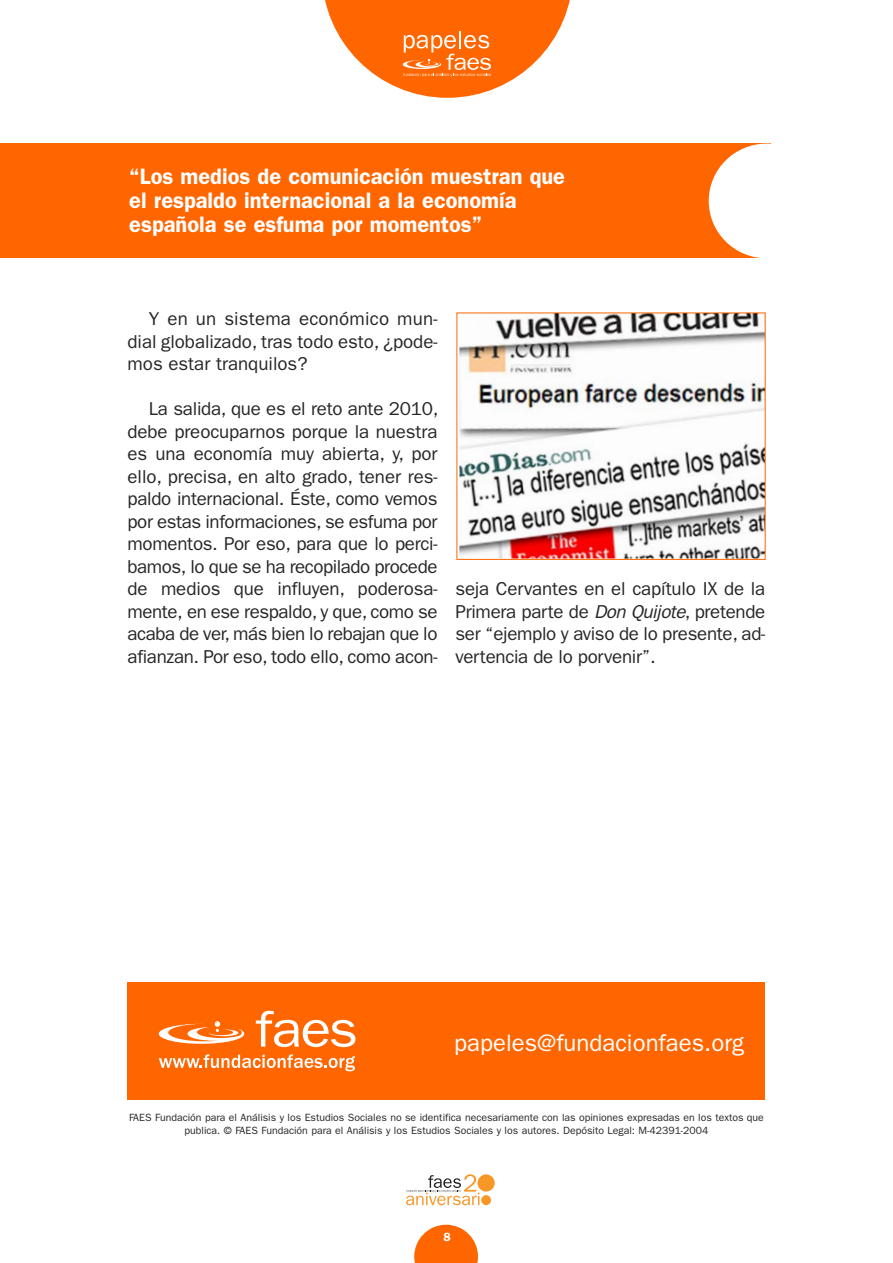
<style>
.page{position:relative;width:893px;height:1263px;background:#fff}
.page>*{position:absolute;margin:0;border:0;box-sizing:border-box;transform-origin:0 0}
.t1{font:24px "Franklin Gothic";color:#fff}
.t2{font:600 22.5px/24px "Franklin Gothic";color:#fff}
.t3{font:18.75px/22.5px "Franklin Gothic";letter-spacing:-.015em;color:#272627;text-align:justify}
.t4{font:600 12px "Franklin Gothic";color:#fff}
.t5{font:10.5px/13.5px "Franklin Gothic";color:#272627;text-align:center}
.s1{font-style:italic}
</style>
<div class="page">
<svg style="left:325px;top:0;width:245px;height:98px"></svg>
<svg style="left:414px;top:1225px;width:64px;height:38px"></svg>
<div style="left:477px;top:1174px;width:18px;height:17px;background:#f79727;border-radius:50%"></div>
<div style="left:481px;top:1195px;width:10px;height:10px;background:#f79727;border-radius:50%"></div>
<svg style="left:406px;top:1174px;width:73px;height:31px"></svg>
<div style="left:128px;top:982px;width:637px;height:117px;background:#f60"></div>
<svg style="left:159px;top:1054px;width:196px;height:17px"></svg>
<svg style="left:256px;top:1010px;width:99px;height:37px"></svg>
<svg style="left:159px;top:1021px;width:85px;height:23px"></svg>
<div style="left:0;top:143px;width:770px;height:115px;background:#f60"></div>
<div style="left:709px;top:144px;width:116px;height:114px;background:#fff;border-radius:50%"></div>
<img style="left:459px;top:315px;width:304px;height:243px">
<p class="t2" style="left:129px;top:166px;width:437px">“Los medios de comunicación muestran que el respaldo internacional a la economía española se esfuma por momentos”</p>
<p class="t3" style="left:128px;top:309px;width:311px;text-indent:21px">Y en un sistema económico mun&shy;dial globalizado, tras todo esto, ¿pode&shy;mos estar tranquilos?</p>
<p class="t3" style="left:128px;top:399px;width:312px;text-indent:21px">La salida, que es el reto ante 2010, debe preocuparnos porque la nuestra es una economía muy abierta, y, por ello, precisa, en alto grado, tener res&shy;paldo internacional. Éste, como vemos por estas informaciones, se esfuma por momentos. Por eso, para que lo perci&shy;bamos, lo que se ha recopilado procede de medios que influyen, poderosa&shy;mente, en ese respaldo, y que, como se acaba de ver, más bien lo rebajan que lo afianzan. Por eso, todo ello, como acon-</p>
<p class="t3" style="left:455px;top:579px;width:311px">seja Cervantes en el capítulo IX de la Primera parte de <span class="s1">DonQuijote</span>, pretende ser “ejemplo y aviso de lo presente, ad&shy;vertencia de lo porvenir”.</p>
<p class="t1" style="left:454px;top:1035px;width:291px">papeles@fundacionfaes.org</p>
<p class="t5" style="left:129px;top:1111px;width:636px">FAES Fundación para el Análisis y los Estudios Sociales no se identifica necesariamente con las opiniones expresadas en los textos que publica. © FAES Fundación para el Análisis y los Estudios Sociales y los autores. Depósito Legal: M-42391-2004</p>
<p class="t4" style="left:444px;top:1233px;width:9px">8</p>
</div>
